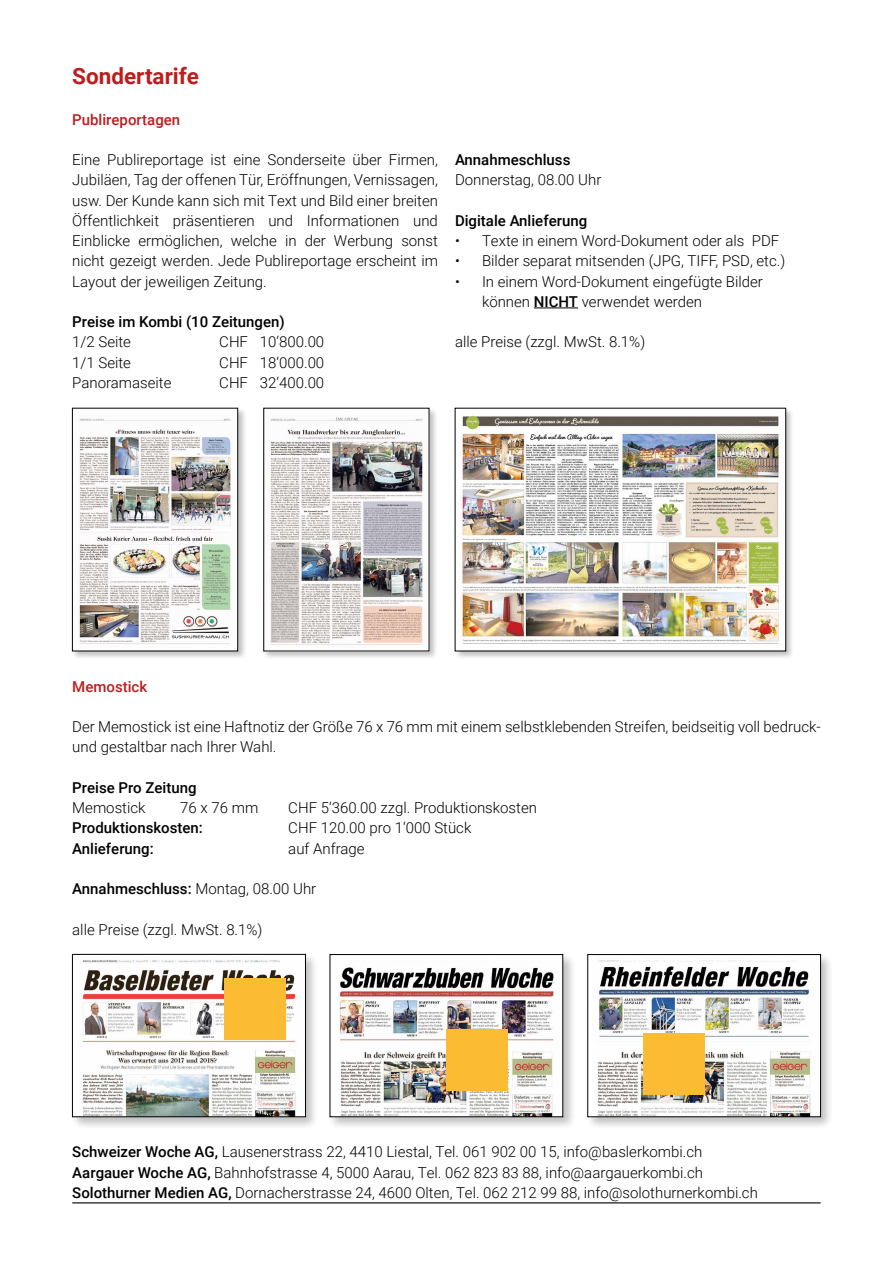
<style>
.page{position:relative;width:893px;height:1263px;background:#fff}
.page>*{position:absolute;margin:0;border:0;box-sizing:border-box;transform-origin:0 0}
.t1{font:700 22.5px "Roboto";color:#bd1d1d}
.t2{font:300 15px/20.2px "Roboto";color:#000}
.t3{font:500 15px "Roboto";color:#000}
.t4{font:500 15px "Roboto";color:#bd1d1d}
.s1{font-weight:500}
.s2{font-weight:300}
</style>
<div class="page">
<hr style="left:72px;top:1202px;width:749px;height:1px;background:#000">
<hr style="left:534px;top:308px;width:44px;height:1px;background:#000">
<div style="left:70px;top:952px;width:249px;height:178px;background:#000;opacity:.25"></div>
<img style="left:74px;top:956px;width:230px;height:159px">
<div style="left:72px;top:954px;width:234px;height:163px;border:1px solid #000"></div>
<div style="left:224px;top:978px;width:61px;height:61px;background:#fbbc33"></div>
<div style="left:586px;top:952px;width:248px;height:178px;background:#000;opacity:.25"></div>
<img style="left:590px;top:956px;width:229px;height:159px">
<div style="left:588px;top:954px;width:233px;height:163px;border:1px solid #000"></div>
<img style="left:593px;top:960px;width:223px;height:83px">
<div style="left:643px;top:1033px;width:61px;height:62px;background:#fbbc33"></div>
<div style="left:328px;top:952px;width:248px;height:178px;background:#000;opacity:.25"></div>
<img style="left:332px;top:956px;width:229px;height:159px">
<div style="left:330px;top:954px;width:233px;height:163px;border:1px solid #000"></div>
<div style="left:336px;top:956px;width:221px;height:92px;background:#fff"></div>
<img style="left:339px;top:967px;width:215px;height:79px">
<div style="left:446px;top:1029px;width:61px;height:61px;background:#fbbc33"></div>
<div style="left:263px;top:407px;width:175px;height:253px;background:#000;opacity:.25"></div>
<img style="left:266px;top:410px;width:161px;height:239px">
<div style="left:71px;top:407px;width:176px;height:253px;background:#000;opacity:.25"></div>
<img style="left:74px;top:410px;width:162px;height:239px">
<div style="left:72px;top:408px;width:166px;height:243px;border:1px solid #000"></div>
<div style="left:454px;top:407px;width:341px;height:253px;background:#000;opacity:.25"></div>
<img style="left:457px;top:410px;width:327px;height:239px">
<h1 class="t1" style="left:72px;top:60px;width:128px">Sondertarife</h1>
<p class="t4" style="left:72px;top:109px;width:109px">Publireportagen</p>
<p class="t2" style="left:72px;top:149px;width:367px;text-align:justify">Eine Publireportage ist eine Sonderseite über Firmen, Jubiläen, Tag der offenen Tür, Eröffnungen, Vernissagen, usw. Der Kunde kann sich mit Text und Bild einer breiten Öffentlichkeit präsentieren und Informationen und Einblicke ermöglichen, welche in der Werbung sonst nicht gezeigt werden. Jede Publireportage erscheint im Layout der jeweiligen Zeitung.</p>
<p class="t3" style="left:72px;top:311px;width:214px">Preise im Kombi (10 Zeitungen)</p>
<p class="t2" style="left:72px;top:331px;width:60px">1/2 Seite</p>
<p class="t2" style="left:219px;top:331px;width:106px">CHF 10‘800.00</p>
<p class="t2" style="left:72px;top:352px;width:60px">1/1 Seite</p>
<p class="t2" style="left:219px;top:352px;width:106px">CHF 18‘000.00</p>
<p class="t2" style="left:72px;top:372px;width:101px">Panoramaseite</p>
<p class="t2" style="left:219px;top:372px;width:106px">CHF 32‘400.00</p>
<p class="t3" style="left:455px;top:149px;width:117px">Annahmeschluss</p>
<p class="t2" style="left:455px;top:169px;width:148px">Donnerstag, 08.00 Uhr</p>
<p class="t3" style="left:455px;top:210px;width:134px">Digitale Anlieferung</p>
<p class="t2" style="left:455px;top:230px;width:326px">• Texte in einem Word-Dokument oder als PDF</p>
<p class="t2" style="left:455px;top:250px;width:332px">• Bilder separat mitsenden (JPG, TIFF, PSD, etc.)</p>
<p class="t2" style="left:482px;top:271px;width:282px;text-indent:-27px">• In einem Word-Dokument eingefügte Bilder können <span class="s1">NICHT</span> verwendet werden</p>
<p class="t2" style="left:455px;top:331px;width:192px">alle Preise (zzgl. MwSt. 8.1%)</p>
<p class="t4" style="left:72px;top:676px;width:77px">Memostick</p>
<p class="t2" style="left:72px;top:716px;width:750px">Der Memostick ist eine Haftnotiz der Größe 76 x 76 mm mit einem selbstklebenden Streifen, beidseitig voll bedruck&shy;und gestaltbar nach Ihrer Wahl.</p>
<p class="t3" style="left:72px;top:777px;width:126px">Preise Pro Zeitung</p>
<p class="t2" style="left:72px;top:797px;width:75px">Memostick</p>
<p class="t2" style="left:180px;top:797px;width:80px">76 x 76 mm</p>
<p class="t2" style="left:288px;top:797px;width:250px">CHF 5‘360.00 zzgl. Produktionskosten</p>
<p class="t3" style="left:72px;top:817px;width:132px">Produktionskosten:</p>
<p class="t2" style="left:288px;top:817px;width:185px">CHF 120.00 pro 1‘000 Stück</p>
<p class="t3" style="left:72px;top:838px;width:83px">Anlieferung:</p>
<p class="t2" style="left:288px;top:838px;width:78px">auf Anfrage</p>
<p class="t3" style="left:72px;top:878px;width:246px">Annahmeschluss: <span class="s2">Montag, 08.00 Uhr</span></p>
<p class="t2" style="left:72px;top:919px;width:192px">alle Preise (zzgl. MwSt. 8.1%)</p>
<p class="t2" style="left:72px;top:1141px;width:687px"><span class="s1">Schweizer Woche AG,</span> Lausenerstrass 22, 4410 Liestal, Tel. 061 902 00 15, info@baslerkombi.ch<br><span class="s1">Aargauer Woche AG,</span> Bahnhofstrasse 4, 5000 Aarau, Tel. 062 823 83 88, info@aargauerkombi.ch<br><span class="s1">Solothurner Medien AG,</span> Dornacherstrasse 24, 4600 Olten, Tel. 062 212 99 88, info@solothurnerkombi.ch</p>
</div>
